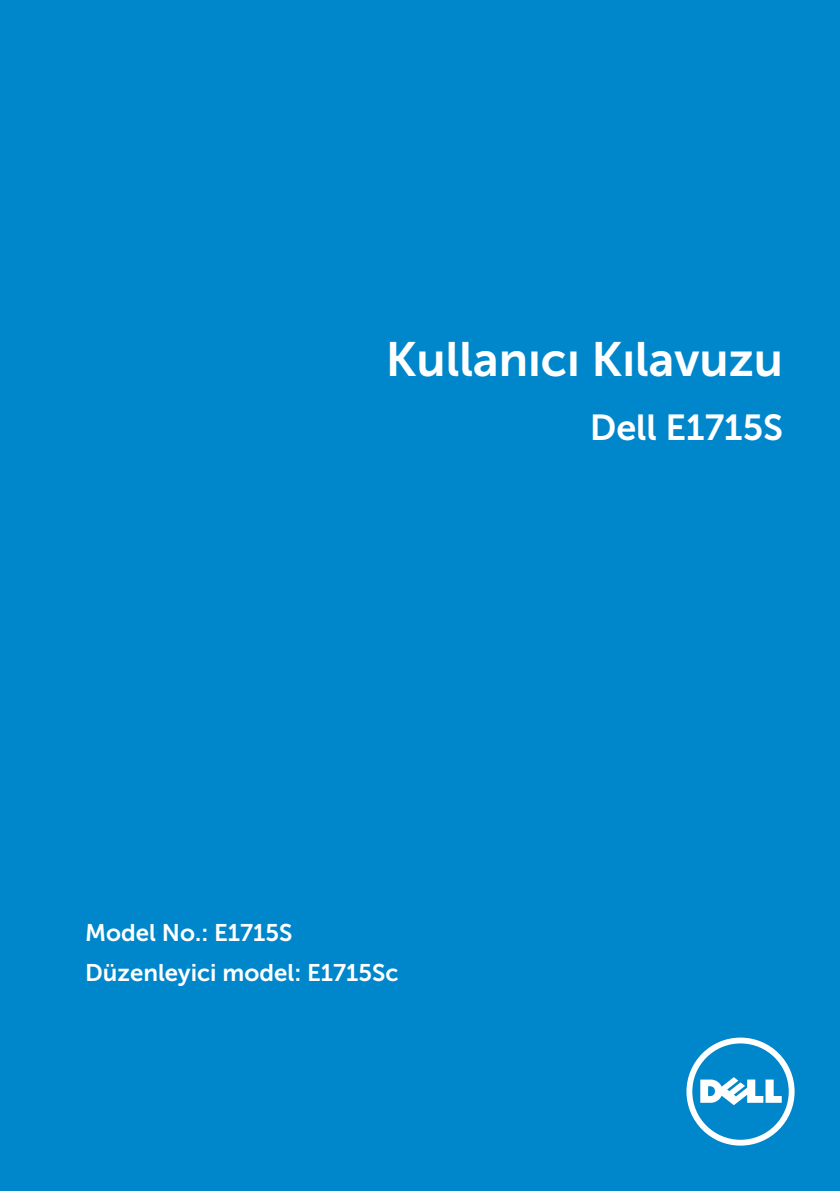
<style>
.page{position:relative;width:840px;height:1191px;background:#fff}
.page>*{position:absolute;margin:0;border:0;box-sizing:border-box;transform-origin:0 0}
.t1{font:48px "Museo Sans For Dell 700";color:#fff}
.t2{font:36px "Museo Sans For Dell 700";color:#fff}
.Model{font:24px "Museo Sans For Dell 700";color:#fff}
</style>
<div class="page">
<div style="left:0;top:0;width:839px;height:1191px;background:#0087cb"></div>
<svg style="left:686px;top:1037px;width:108px;height:108px"></svg>
<p class="t1" style="left:386px;top:333px;width:398px">Kullanıcı Kılavuzu</p>
<p class="t2" style="left:589px;top:407px;width:195px">Dell E1715S</p>
<p class="Model" style="left:85px;top:919px;width:209px">Model No.: E1715S</p>
<p class="Model" style="left:85px;top:959px;width:315px">Düzenleyici model: E1715Sc</p>
</div>
